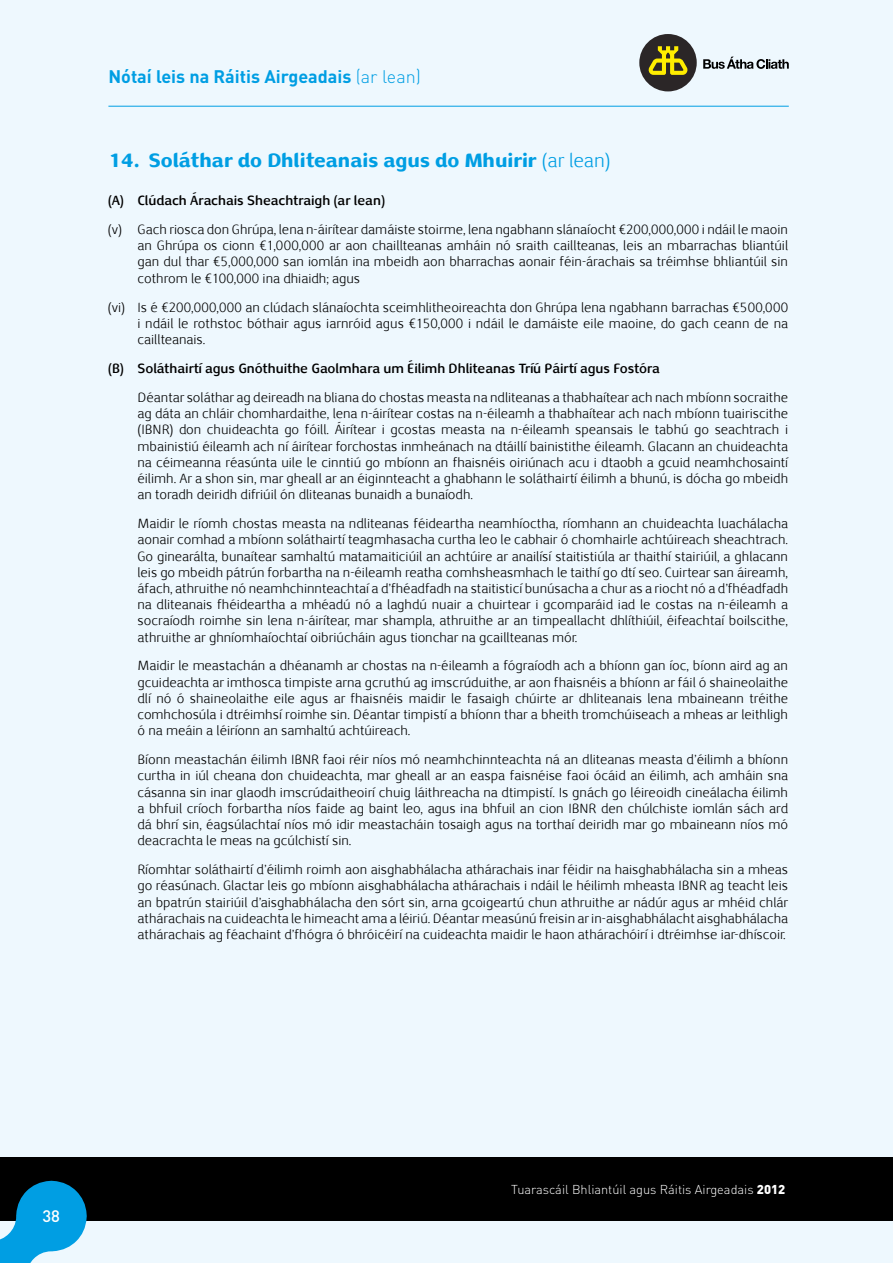
<style>
.page{position:relative;width:893px;height:1263px;background:#eef8fe}
.page>*{position:absolute;margin:0;border:0;box-sizing:border-box;transform-origin:0 0}
.t1{font:900 19.5px "Nexus Sans";color:#009ee3}
.t2{font:700 18px "DIN";color:#009ee3}
.t3{font:500 16.5px "DIN";color:#fff}
.t4{font:13.5px/16.2px "Nexus Sans";color:#000;text-align:justify}
.t5{font:700 13.5px "Nexus Sans";color:#000}
.t6{font:300 12.75px "DIN";color:#fff}
.s1{font-weight:300}
.s2{font-weight:400}
.s3{font-weight:900}
</style>
<div class="page">
<div style="left:0;top:1157px;width:893px;height:63px;background:#000"></div>
<svg style="left:0;top:1181px;width:87px;height:82px"></svg>
<hr style="left:108px;top:106px;width:681px;height:1px;background:#009ee3">
<div style="left:639px;top:34px;width:58px;height:57px;background:#2b2627;border-radius:50%"></div>
<svg style="left:648px;top:46px;width:40px;height:29px"></svg>
<svg style="left:703px;top:57px;width:86px;height:12px"></svg>
<h2 class="t2" style="left:108px;top:65px;width:314px">Nótaí leis na Ráitis Airgeadais <span class="s1">(ar lean)</span></h2>
<h1 class="t1" style="left:108px;top:147px;width:504px">14. Soláthar do Dhliteanais agus do Mhuirir <span class="s2">(ar lean)</span></h1>
<p class="t5" style="left:108px;top:192px;width:279px">(A) Clúdach Árachais Sheachtraigh (ar lean)</p>
<p class="t4" style="left:137px;top:221px;width:652px;text-indent:-30px">(v) Gach riosca don Ghrúpa, lena n-áirítear damáiste stoirme, lena ngabhann slánaíocht €200,000,000 i ndáil le maoin an Ghrúpa os cionn €1,000,000 ar aon chaillteanas amháin nó sraith caillteanas, leis an mbarrachas bliantúil gan dul thar €5,000,000 san iomlán ina mbeidh aon bharrachas aonair féin-árachais sa tréimhse bhliantúil sin cothrom le €100,000 ina dhiaidh; agus</p>
<p class="t4" style="left:137px;top:299px;width:652px;text-indent:-30px">(vi) Is é €200,000,000 an clúdach slánaíochta sceimhlitheoireachta don Ghrúpa lena ngabhann barrachas €500,000 i ndáil le rothstoc bóthair agus iarnróid agus €150,000 i ndáil le damáiste eile maoine, do gach ceann de na caillteanais.</p>
<p class="t5" style="left:108px;top:360px;width:554px">(B) Soláthairtí agus Gnóthuithe Gaolmhara um Éilimh Dhliteanas Tríú Páirtí agus Fostóra</p>
<p class="t4" style="left:137px;top:389px;width:652px">Déantar soláthar ag deireadh na bliana do chostas measta na ndliteanas a thabhaítear ach nach mbíonn socraithe ag dáta an chláir chomhardaithe, lena n-áirítear costas na n-éileamh a thabhaítear ach nach mbíonn tuairiscithe (IBNR) don chuideachta go fóill. Áirítear i gcostas measta na n-éileamh speansais le tabhú go seachtrach i mbainistiú éileamh ach ní áirítear forchostas inmheánach na dtáillí bainistithe éileamh. Glacann an chuideachta na céimeanna réasúnta uile le cinntiú go mbíonn an fhaisnéis oiriúnach acu i dtaobh a gcuid neamhchosaintí éilimh. Ar a shon sin, mar gheall ar an éiginnteacht a ghabhann le soláthairtí éilimh a bhunú, is dócha go mbeidh an toradh deiridh difriúil ón dliteanas bunaidh a bunaíodh.</p>
<p class="t4" style="left:137px;top:515px;width:652px">Maidir le ríomh chostas measta na ndliteanas féideartha neamhíoctha, ríomhann an chuideachta luachálacha aonair comhad a mbíonn soláthairtí teagmhasacha curtha leo le cabhair ó chomhairle achtúireach sheachtrach.<br>Go ginearálta, bunaítear samhaltú matamaiticiúil an achtúire ar anailísí staitistiúla ar thaithí stairiúil, a ghlacann leis go mbeidh pátrún forbartha na n-éileamh reatha comhsheasmhach le taithí go dtí seo. Cuirtear san áireamh, áfach, athruithe nó neamhchinnteachtaí a d’fhéadfadh na staitisticí bunúsacha a chur as a riocht nó a d’fhéadfadh na dliteanais fhéideartha a mhéadú nó a laghdú nuair a chuirtear i gcomparáid iad le costas na n-éileamh a socraíodh roimhe sin lena n-áirítear, mar shampla, athruithe ar an timpeallacht dhlíthiúil, éifeachtaí boilscithe, athruithe ar ghníomhaíochtaí oibriúcháin agus tionchar na gcaillteanas mór.</p>
<p class="t4" style="left:137px;top:658px;width:652px">Maidir le meastachán a dhéanamh ar chostas na n-éileamh a fógraíodh ach a bhíonn gan íoc, bíonn aird ag an gcuideachta ar imthosca timpiste arna gcruthú ag imscrúduithe, ar aon fhaisnéis a bhíonn ar fáil ó shaineolaithe dlí nó ó shaineolaithe eile agus ar fhaisnéis maidir le fasaigh chúirte ar dhliteanais lena mbaineann tréithe comhchosúla i dtréimhsí roimhe sin. Déantar timpistí a bhíonn thar a bheith tromchúiseach a mheas ar leithligh ó na meáin a léiríonn an samhaltú achtúireach.</p>
<p class="t4" style="left:137px;top:751px;width:652px">Bíonn meastachán éilimh IBNR faoi réir níos mó neamhchinnteachta ná an dliteanas measta d’éilimh a bhíonn curtha in iúl cheana don chuideachta, mar gheall ar an easpa faisnéise faoi ócáid an éilimh, ach amháin sna cásanna sin inar glaodh imscrúdaitheoirí chuig láithreacha na dtimpistí. Is gnách go léireoidh cineálacha éilimh a bhfuil críoch forbartha níos faide ag baint leo, agus ina bhfuil an cion IBNR den chúlchiste iomlán sách ard dá bhrí sin, éagsúlachtaí níos mó idir meastacháin tosaigh agus na torthaí deiridh mar go mbaineann níos mó deacrachta le meas na gcúlchistí sin.</p>
<p class="t4" style="left:137px;top:861px;width:652px">Ríomhtar soláthairtí d’éilimh roimh aon aisghabhálacha athárachais inar féidir na haisghabhálacha sin a mheas go réasúnach. Glactar leis go mbíonn aisghabhálacha athárachais i ndáil le héilimh mheasta IBNR ag teacht leis an bpatrún stairiúil d’aisghabhálacha den sórt sin, arna gcoigeartú chun athruithe ar nádúr agus ar mhéid chlár athárachais na cuideachta le himeacht ama a léiriú. Déantar measúnú freisin ar in-aisghabhálacht aisghabhálacha athárachais ag féachaint d’fhógra ó bhróicéirí na cuideachta maidir le haon athárachóirí i dtréimhse iar-dhíscoir.</p>
<p class="t3" style="left:42px;top:1205px;width:19px">38</p>
<p class="t6" style="left:511px;top:1182px;width:276px">Tuarascáil Bhliantúil agus Ráitis Airgeadais <span class="s3">2012</span></p>
</div>
